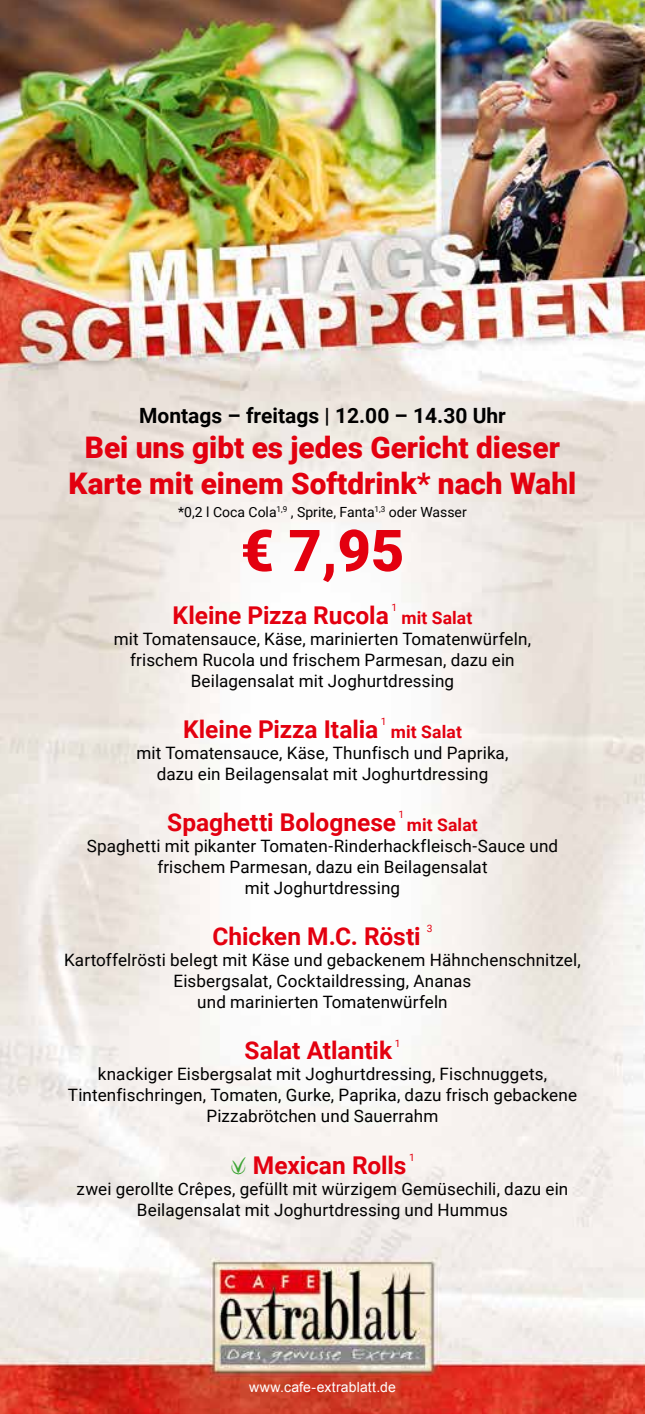
<style>
.page{position:relative;width:645px;height:1414px;background:#fff}
.page>*{position:absolute;margin:0;border:0;box-sizing:border-box;transform-origin:0 0}
.t1{font:900 57.75px "Roboto";color:#e3000f}
.t2{font:900 29.75px/35.7px "Roboto";color:#e3000f;text-align:center}
.t3{font:700 24.5px "Roboto";color:#e3000f}
.t4{font:700 21px "Roboto";color:#000}
.t5{font:700 17.5px "Roboto";letter-spacing:.005em;color:#e3000f}
.t6{font:17.15px/21px "Roboto";letter-spacing:.01em;color:#000;text-align:center}
.t7{font:14px "Roboto";color:#000}
.t8{font:14px "Arial";letter-spacing:.015em;color:#fff}
.t9{font:10.15px "Roboto";color:#e3000f}
.s1{font-family:"Celona Pikto Extrablatt";font-weight:400;color:#3da434}
</style>
<div class="page">
<img style="left:0;top:0;width:645px;height:1414px">
<p class="t4" style="left:139px;top:400px;width:368px">Montags – freitags | 12.00 – 14.30 Uhr</p>
<h2 class="t2" style="left:69px;top:429px;width:509px">Bei uns gibt es jedes Gericht dieser<br>Karte mit einem Softdrink* nach Wahl</h2>
<p class="t7" style="left:178px;top:502px;width:290px">*0,2 l Coca Cola<sup>1,9</sup> , Sprite, Fanta<sup>1,3</sup> oder Wasser</p>
<h1 class="t1" style="left:241px;top:510px;width:165px">€ 7,95</h1>
<h3 class="t3" style="left:173px;top:598px;width:218px">Kleine Pizza Rucola</h3>
<p class="t9" style="left:391px;top:600px;width:7px">1</p>
<p class="t5" style="left:401px;top:605px;width:72px">mit Salat</p>
<p class="t6" style="left:114px;top:627px;width:419px">mit Tomatensauce, Käse, marinierten Tomatenwürfeln, frischem Rucola und frischem Parmesan, dazu ein<br>Beilagensalat mit Joghurtdressing</p>
<h3 class="t3" style="left:183px;top:712px;width:197px">Kleine Pizza Italia</h3>
<p class="t9" style="left:381px;top:714px;width:7px">1</p>
<p class="t5" style="left:391px;top:719px;width:72px">mit Salat</p>
<p class="t6" style="left:136px;top:741px;width:374px">mit Tomatensauce, Käse, Thunfisch und Paprika, dazu ein Beilagensalat mit Joghurtdressing</p>
<h3 class="t3" style="left:167px;top:805px;width:230px">Spaghetti Bolognese</h3>
<p class="t9" style="left:399px;top:807px;width:7px">1</p>
<p class="t5" style="left:407px;top:812px;width:72px">mit Salat</p>
<p class="t6" style="left:87px;top:835px;width:473px">Spaghetti mit pikanter Tomaten-Rinderhackfleisch-Sauce und frischem Parmesan, dazu ein Beilagensalat<br>mit Joghurtdressing</p>
<h3 class="t3" style="left:212px;top:919px;width:210px">Chicken M.C. Rösti</h3>
<p class="t9" style="left:427px;top:921px;width:7px">3</p>
<p class="t6" style="left:64px;top:949px;width:518px">Kartoffelrösti belegt mit Käse und gebackenem Hähnchenschnitzel,<br>Eisbergsalat, Cocktaildressing, Ananas<br>und marinierten Tomatenwürfeln</p>
<h3 class="t3" style="left:245px;top:1033px;width:149px">Salat Atlantik</h3>
<p class="t9" style="left:395px;top:1036px;width:7px">1</p>
<p class="t6" style="left:68px;top:1063px;width:511px">knackiger Eisbergsalat mit Joghurtdressing, Fischnuggets,<br>Tintenfischringen, Tomaten, Gurke, Paprika, dazu frisch gebackene<br>Pizzabrötchen und Sauerrahm</p>
<h3 class="t3" style="left:230px;top:1147px;width:178px"><span class="s1">v</span> Mexican Rolls</h3>
<p class="t9" style="left:409px;top:1150px;width:7px">1</p>
<p class="t6" style="left:77px;top:1177px;width:493px">zwei gerollte Crêpes, gefüllt mit würzigem Gemüsechili, dazu ein<br>Beilagensalat mit Joghurtdressing und Hummus</p>
<p class="t8" style="left:249px;top:1378px;width:148px">www.cafe-extrablatt.de</p>
</div>
